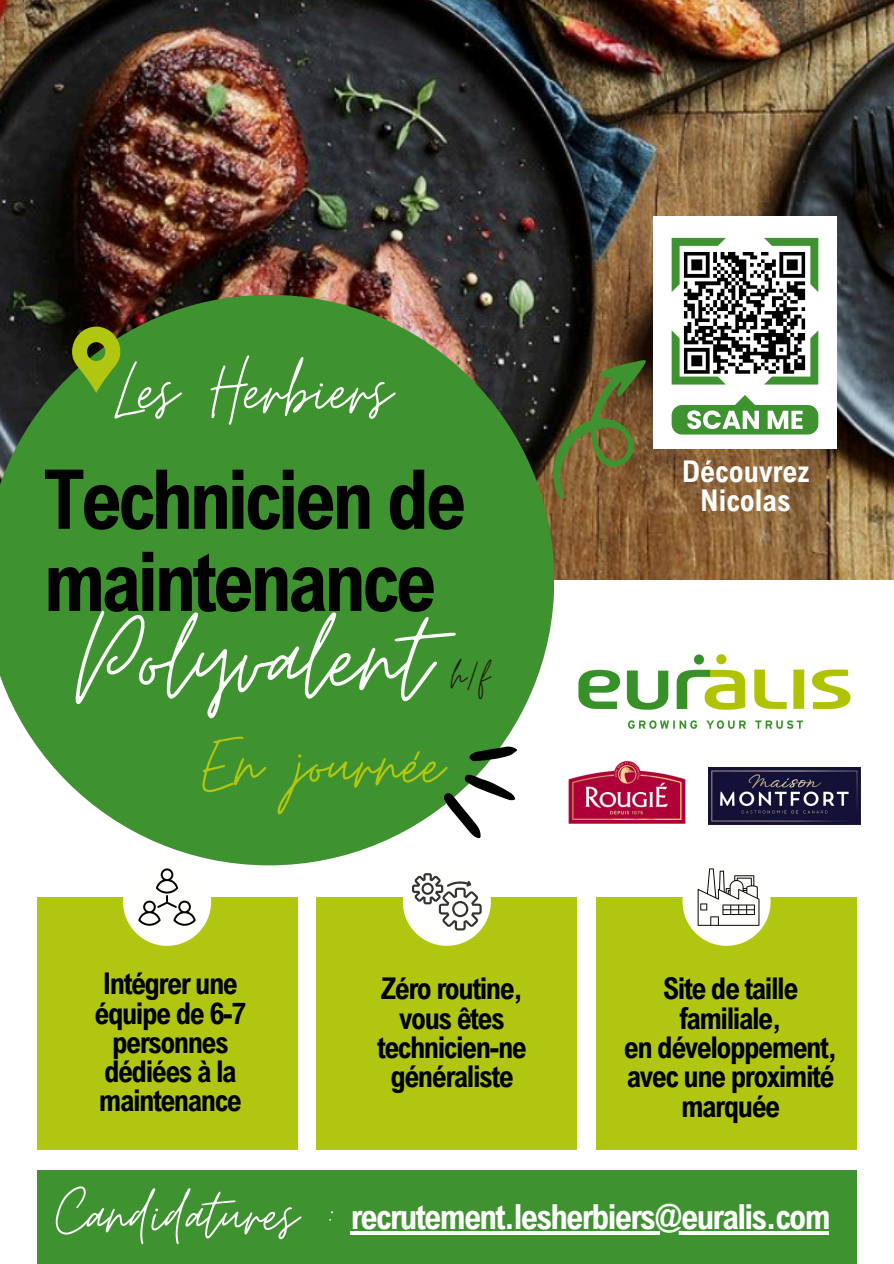
<style>
.page{position:relative;width:894px;height:1264px;background:#fff}
.page>*{position:absolute;margin:0;border:0;box-sizing:border-box;transform-origin:0 0}
.t1{font:135px "Moon Time";color:#fffffe}
.t2{font:86.85px "Moon Time";color:#fffffe}
.t3{font:86.85px "Moon Time";color:#b1c611}
.t4{font:700 82.5px/82.2px "Arial Nova Cond";letter-spacing:-.05em;color:#000}
.t5{font:75px "Moon Time";color:#fff}
.t6{font:45px "Moon Time";color:#231a17}
.t7{font:700 34.5px "Arial Nova Cond";letter-spacing:-.05em;color:#fff}
.t8{font:700 30px/29.2px "Arial Nova Cond";letter-spacing:-.05em;color:#000;text-align:center}
.t9{font:700 30px "Arial Nova Cond";color:#fffffe}
</style>
<div class="page">
<img style="left:0;top:0;width:893px;height:579px">
<div style="left:653px;top:216px;width:183px;height:232px;background:#fff"></div>
<svg style="left:0;top:295px;width:554px;height:570px;background:#4c903e"></svg>
<img style="left:578px;top:654px;width:273px;height:75px">
<div style="left:37px;top:897px;width:260px;height:252px;background:#b1c611"></div>
<div style="left:596px;top:897px;width:260px;height:252px;background:#b1c611"></div>
<div style="left:316px;top:897px;width:261px;height:252px;background:#b1c611"></div>
<div style="left:123px;top:857px;width:88px;height:88px;background:#fffffe;border-radius:50%"></div>
<div style="left:402px;top:857px;width:88px;height:88px;background:#fffffe;border-radius:50%"></div>
<div style="left:682px;top:857px;width:88px;height:88px;background:#fffffe;border-radius:50%"></div>
<svg style="left:138px;top:868px;width:58px;height:57px"></svg>
<svg style="left:72px;top:326px;width:48px;height:67px;background:#799b18"></svg>
<svg style="left:431px;top:734px;width:114px;height:110px"></svg>
<svg style="left:412px;top:873px;width:69px;height:57px"></svg>
<svg style="left:697px;top:868px;width:62px;height:57px"></svg>
<img style="left:568px;top:719px;width:131px;height:105px">
<img style="left:708px;top:767px;width:152px;height:57px">
<svg style="left:671px;top:238px;width:146px;height:146px"></svg>
<div style="left:671px;top:405px;width:146px;height:29px;background:#3e922f;border-radius:11px"></div>
<svg style="left:767px;top:411px;width:35px;height:18px"></svg>
<svg style="left:687px;top:395px;width:71px;height:34px"></svg>
<img style="left:682px;top:251px;width:125px;height:123px">
<div style="left:37px;top:1170px;width:819px;height:93px;background:#3e922f"></div>
<svg style="left:351px;top:1231px;width:477px;height:3px"></svg>
<svg style="left:552px;top:360px;width:95px;height:140px;background:#62582b"></svg>
<p class="t2" style="left:114px;top:338px;width:278px">Les Herbiers</p>
<h2 class="t4" style="left:43px;top:456px;width:424px">Technicien de maintenance</h2>
<p class="t1" style="left:76px;top:576px;width:356px">Polyvalent</p>
<h3 class="t6" style="left:450px;top:648px;width:40px">h/f</h3>
<h1 class="t3" style="left:202px;top:712px;width:242px">En journée</h1>
<h5 class="t8" style="left:94px;top:968px;width:153px">Intégrer une équipe de 6-7 personnes dédiées à la maintenance</h5>
<h3 class="t8" style="left:381px;top:973px;width:144px">Zéro routine,</h3>
<p class="t8" style="left:377px;top:1002px;width:151px">vous êtes technicien-ne généraliste</p>
<p class="t9" style="left:681px;top:452px;width:129px">Découvrez</p>
<p class="t9" style="left:700px;top:482px;width:92px">Nicolas</p>
<p class="t8" style="left:662px;top:973px;width:137px">Site de taille familiale,</p>
<p class="t8" style="left:623px;top:1032px;width:215px">en développement, avec une proximité marquée</p>
<p class="t5" style="left:56px;top:1169px;width:281px">Candidatures :</p>
<p class="t7" style="left:351px;top:1194px;width:481px">recrutement.lesherbiers@euralis.com</p>
</div>
